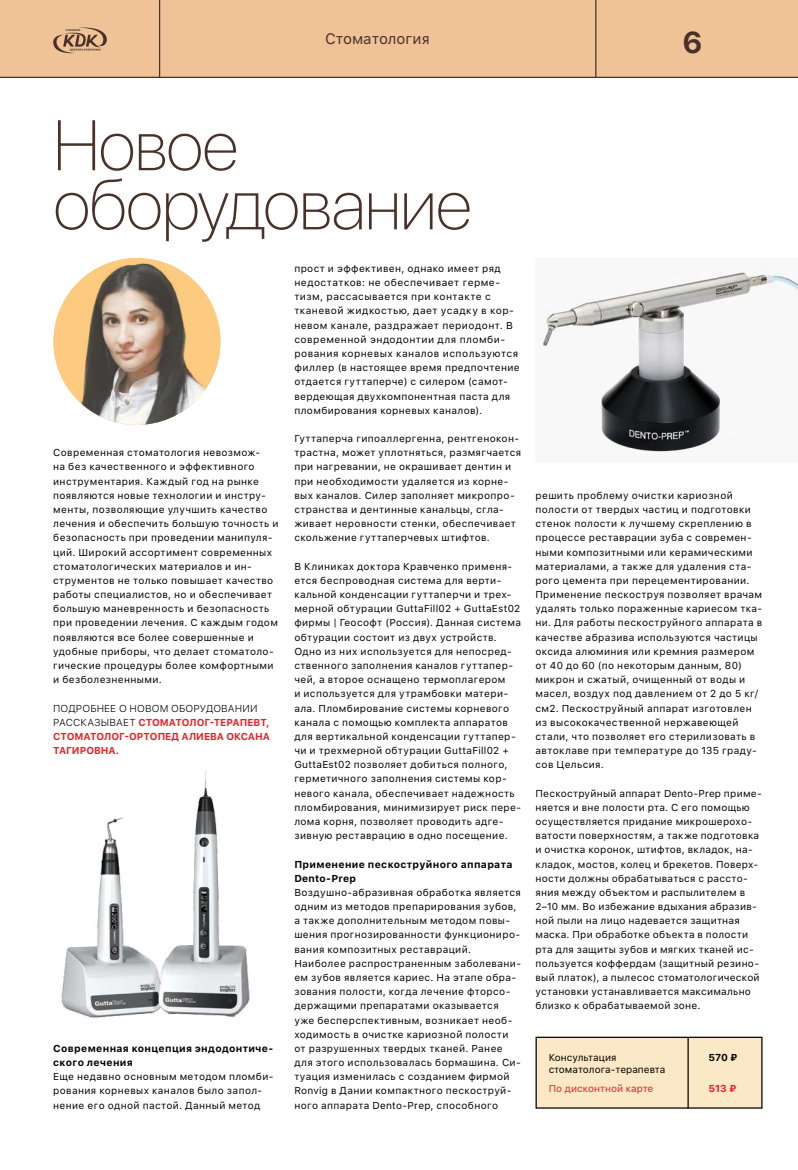
<style>
.page{position:relative;width:798px;height:1170px;background:#fff}
.page>*{position:absolute;margin:0;border:0;box-sizing:border-box;transform-origin:0 0}
.t1{font:100 70.88px/59.1px "SF Pro Display";letter-spacing:-.015em;color:#493028}
.t2{font:700 30px "SF Pro Display";color:#493028}
.t3{font:15px "SF Pro Text";color:#493028}
.t4{font:10px/14.1px "SF Pro Text";letter-spacing:.035em;color:#000}
.t5{font:700 10px/14.1px "SF Pro Text";color:#ed1d24}
.t6{font:700 10px/14.1px "SF Pro Text";letter-spacing:.035em;color:#000}
.t7{font:10px/12px "SF Pro Text";color:#000}
.t8{font:10px "SF Pro Text";color:#ed1d24}
.s1{font-weight:300;color:#000}
</style>
<div class="page">
<hr style="left:797px;top:0;width:1px;height:78px;background:#fec46f">
<div style="left:0;top:0;width:797px;height:78px;background:#efc297"></div>
<hr style="left:159px;top:0;width:1px;height:77px;background:#493028">
<hr style="left:0;top:77px;width:797px;height:1px;background:#493028">
<hr style="left:595px;top:0;width:1px;height:77px;background:#493028">
<img style="left:53px;top:263px;width:167px;height:162px">
<svg style="left:54px;top:258px;width:166px;height:167px;background:#b2997a"></svg>
<div style="left:535px;top:1036px;width:227px;height:72px;background:#fbe8c7;border:1px solid #000"></div>
<hr style="left:687px;top:1037px;width:1px;height:71px;background:#000">
<img style="left:541px;top:268px;width:256px;height:185px">
<img style="left:61px;top:770px;width:189px;height:248px">
<svg style="left:53px;top:27px;width:54px;height:27px"></svg>
<h3 class="t3" style="left:325px;top:28px;width:106px">Стоматология</h3>
<h2 class="t2" style="left:682px;top:25px;width:21px">6</h2>
<h1 class="t1" style="left:53px;top:118px;width:420px">Новое оборудование</h1>
<p class="t4" style="left:53px;top:446px;width:227px">Современная стоматология невозмож-<br>на без качественного и эффективного инструментария. Каждый год на рынке появляются новые технологии и инстру&shy;менты, позволяющие улучшить качество лечения и обеспечить большую точность и безопасность при проведении манипуля&shy;ций. Широкий ассортимент современных стоматологических материалов и ин&shy;струментов не только повышает качество работы специалистов, но и обеспечивает большую маневренность и безопасность при проведении лечения. С каждым годом появляются все более совершенные и удобные приборы, что делает стоматоло&shy;гические процедуры более комфортными и безболезненными.</p>
<p class="t5" style="left:53px;top:701px;width:218px"><span class="s1">ПОДРОБНЕЕ О НОВОМ ОБОРУДОВАНИИ<br>РАССКАЗЫВАЕТ</span> СТОМАТОЛОГ-ТЕРАПЕВТ,<br>СТОМАТОЛОГ-ОРТОПЕД АЛИЕВА ОКСАНА<br>ТАГИРОВНА.</p>
<p class="t6" style="left:53px;top:1041px;width:221px">Современная концепция эндодонтиче&shy;ского лечения</p>
<p class="t4" style="left:53px;top:1069px;width:222px">Еще недавно основным методом пломби&shy;рования корневых каналов было запол&shy;нение его одной пастой. Данный метод</p>
<p class="t4" style="left:294px;top:262px;width:227px">прост и эффективен, однако имеет ряд недостатков: не обеспечивает герме&shy;тизм, рассасывается при контакте с тканевой жидкостью, дает усадку в кор&shy;невом канале, раздражает периодонт. В современной эндодонтии для пломби&shy;рования корневых каналов используются филлер (в настоящее время предпочтение отдается гуттаперче) с силером (самот&shy;вердеющая двухкомпонентная паста для пломбирования корневых каналов).</p>
<p class="t4" style="left:294px;top:432px;width:228px">Гуттаперча гипоаллергенна, рентгенокон&shy;трастна, может уплотняться, размягчается при нагревании, не окрашивает дентин и при необходимости удаляется из корне&shy;вых каналов. Силер заполняет микропро&shy;странства и дентинные канальцы, сгла&shy;живает неровности стенки, обеспечивает скольжение гуттаперчевых штифтов.</p>
<p class="t4" style="left:294px;top:559px;width:228px">В Клиниках доктора Кравченко применя&shy;ется беспроводная система для верти&shy;кальной конденсации гуттаперчи и трех&shy;мерной обтурации GuttaFill02 + GuttaEst02 фирмы | Геософт (Россия). Данная система обтурации состоит из двух устройств.<br>Одно из них используется для непосред&shy;ственного заполнения каналов гуттапер&shy;чей, а второе оснащено термоплагером<br>и используется для утрамбовки матери&shy;ала. Пломбирование системы корневого канала с помощью комплекта аппаратов для вертикальной конденсации гуттапер&shy;чи и трехмерной обтурации GuttaFill02 + GuttaEst02 позволяет добиться полного, герметичного заполнения системы кор&shy;невого канала, обеспечивает надежность пломбирования, минимизирует риск пере&shy;лома корня, позволяет проводить адге&shy;зивную реставрацию в одно посещение.</p>
<p class="t6" style="left:294px;top:857px;width:219px">Применение пескоструйного аппарата<br>Dento-Prep</p>
<p class="t4" style="left:294px;top:885px;width:228px">Воздушно-абразивная обработка является одним из методов препарирования зубов, а также дополнительным методом повы&shy;шения прогнозированности функциониро&shy;вания композитных реставраций.<br>Наиболее распространенным заболевани&shy;ем зубов является кариес. На этапе обра&shy;зования полости, когда лечение фторсо&shy;держащими препаратами оказывается уже бесперспективным, возникает необ&shy;ходимость в очистке кариозной полости от разрушенных твердых тканей. Ранее для этого использовалась бормашина. Си&shy;туация изменилась с созданием фирмой Ronvig в Дании компактного пескоструй&shy;ного аппарата Dento-Prep, способного</p>
<p class="t4" style="left:535px;top:488px;width:228px">решить проблему очистки кариозной полости от твердых частиц и подготовки стенок полости к лучшему скреплению в процессе реставрации зуба с современ&shy;ными композитными или керамическими материалами, а также для удаления ста&shy;рого цемента при перецементировании.<br>Применение пескоструя позволяет врачам удалять только пораженные кариесом тка&shy;ни. Для работы пескоструйного аппарата в качестве абразива используются частицы оксида алюминия или кремния размером от 40 до 60 (по некоторым данным, 80) микрон и сжатый, очищенный от воды и масел, воздух под давлением от 2 до 5 кг/ см2. Пескоструйный аппарат изготовлен из высококачественной нержавеющей стали, что позволяет его стерилизовать в автоклаве при температуре до 135 граду&shy;сов Цельсия.</p>
<p class="t4" style="left:535px;top:786px;width:228px">Пескоструйный аппарат Dento-Prep приме&shy;няется и вне полости рта. С его помощью осуществляется придание микрошерохо&shy;ватости поверхностям, а также подготовка и очистка коронок, штифтов, вкладок, на&shy;кладок, мостов, колец и брекетов. Поверх&shy;ности должны обрабатываться с рассто&shy;яния между объектом и распылителем в 2–10 мм. Во избежание вдыхания абразив&shy;ной пыли на лицо надевается защитная маска. При обработке объекта в полости рта для защиты зубов и мягких тканей ис&shy;пользуется коффердам (защитный резино&shy;вый платок), а пылесос стоматологической установки устанавливается максимально близко к обрабатываемой зоне.</p>
<p class="t7" style="left:548px;top:1051px;width:118px">Консультация стоматолога-терапевта</p>
<p class="t8" style="left:548px;top:1081px;width:106px">По дисконтной карте</p>
<p class="t6" style="left:708px;top:1050px;width:31px">570 ₽</p>
<p class="t5" style="left:708px;top:1081px;width:29px">513 ₽</p>
</div>
